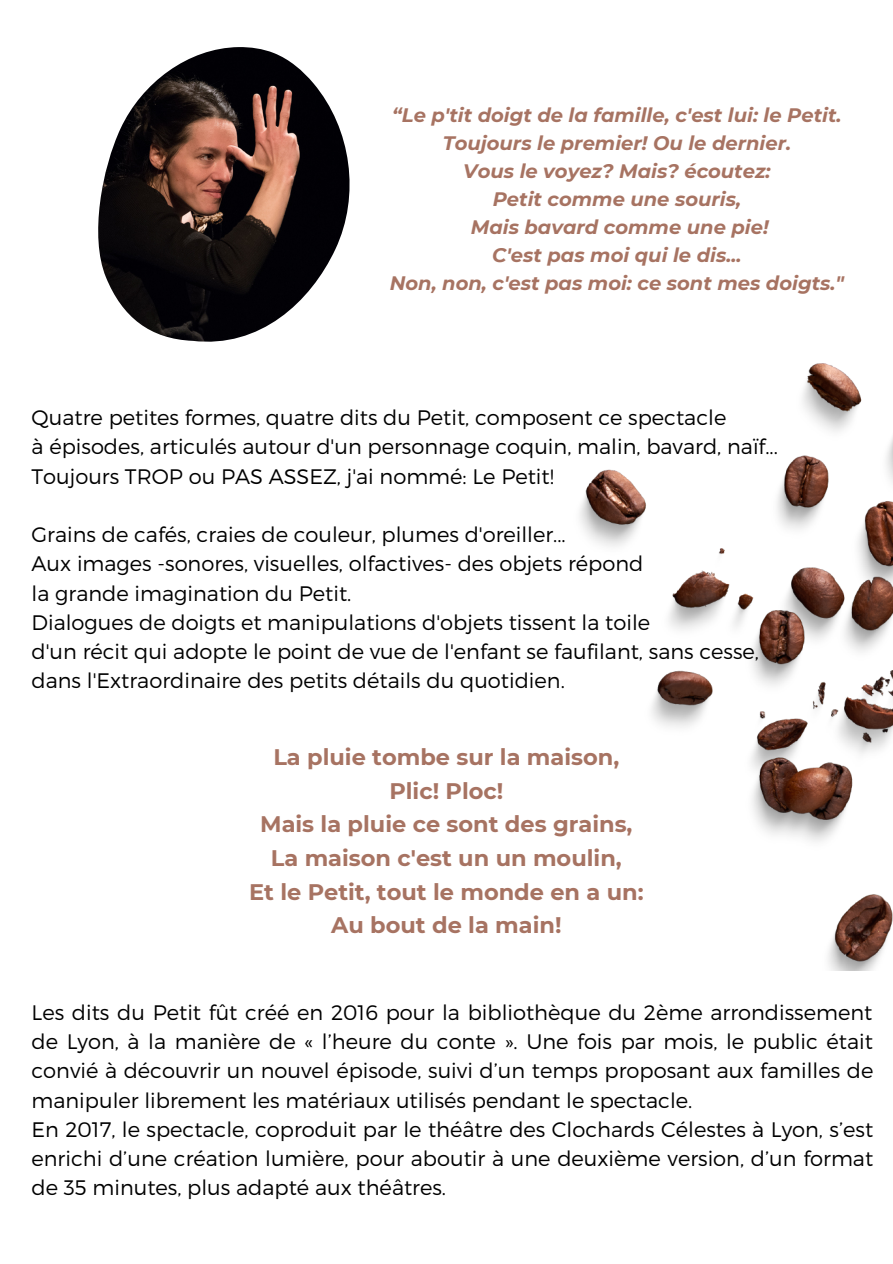
<style>
.page{position:relative;width:893px;height:1264px;background:#fff}
.page>*{position:absolute;margin:0;border:0;box-sizing:border-box;transform-origin:0 0}
.t1{font:700 22.5px "Montserrat";color:#a77362}
.t2{font:300 21px/29.2px "Montserrat";color:#000;text-align:justify}
.t3{font:italic 700 19.5px "Montserrat";color:#a77362}
</style>
<div class="page">
<img style="left:98px;top:47px;width:252px;height:295px">
<img style="left:580px;top:364px;width:312px;height:606px">
<p class="t3" style="left:392px;top:103px;width:451px">“Le p'tit doigt de la famille, c'est lui: le Petit.</p>
<p class="t3" style="left:442px;top:131px;width:350px">Toujours le premier! Ou le dernier.</p>
<p class="t3" style="left:463px;top:159px;width:309px">Vous le voyez? Mais? écoutez:</p>
<p class="t3" style="left:492px;top:187px;width:250px">Petit comme une souris,</p>
<p class="t3" style="left:470px;top:215px;width:299px">Mais bavard comme une pie!</p>
<p class="t3" style="left:492px;top:243px;width:251px">C'est pas moi qui le dis...</p>
<p class="t3" style="left:389px;top:271px;width:456px">Non, non, c'est pas moi: ce sont mes doigts."</p>
<p class="t2" style="left:32px;top:402px;width:696px">Quatre petites formes, quatre dits du Petit, composent ce spectacle</p>
<p class="t2" style="left:32px;top:431px;width:747px">à épisodes, articulés autour d'un personnage coquin, malin, bavard, naïf...</p>
<p class="t2" style="left:32px;top:460px;width:524px">Toujours TROP ou PAS ASSEZ, j'ai nommé: Le Petit!</p>
<p class="t2" style="left:32px;top:519px;width:535px">Grains de cafés, craies de couleur, plumes d'oreiller...</p>
<p class="t2" style="left:32px;top:548px;width:613px">Aux images -sonores, visuelles, olfactives- des objets répond</p>
<p class="t2" style="left:32px;top:577px;width:321px">la grande imagination du Petit.</p>
<p class="t2" style="left:32px;top:606px;width:620px">Dialogues de doigts et manipulations d'objets tissent la toile</p>
<p class="t2" style="left:32px;top:636px;width:729px">d'un récit qui adopte le point de vue de l'enfant se faufilant, sans cesse,</p>
<p class="t2" style="left:32px;top:665px;width:534px">dans l'Extraordinaire des petits détails du quotidien.</p>
<p class="t1" style="left:273px;top:743px;width:347px">La pluie tombe sur la maison,</p>
<p class="t1" style="left:389px;top:776px;width:115px">Plic! Ploc!</p>
<p class="t1" style="left:260px;top:810px;width:374px">Mais la pluie ce sont des grains,</p>
<p class="t1" style="left:271px;top:844px;width:352px">La maison c'est un un moulin,</p>
<p class="t1" style="left:249px;top:878px;width:396px">Et le Petit, tout le monde en a un:</p>
<p class="t1" style="left:331px;top:911px;width:232px">Au bout de la main!</p>
<p class="t2" style="left:32px;top:996px;width:843px">Les dits du Petit fût créé en 2016 pour la bibliothèque du 2ème arrondissement de Lyon, à la manière de « l’heure du conte ». Une fois par mois, le public était convié à découvrir un nouvel épisode, suivi d’un temps proposant aux familles de manipuler librement les matériaux utilisés pendant le spectacle.</p>
<p class="t2" style="left:32px;top:1113px;width:843px">En 2017, le spectacle, coproduit par le théâtre des Clochards Célestes à Lyon, s’est enrichi d’une création lumière, pour aboutir à une deuxième version, d’un format de 35 minutes, plus adapté aux théâtres.</p>
</div>
